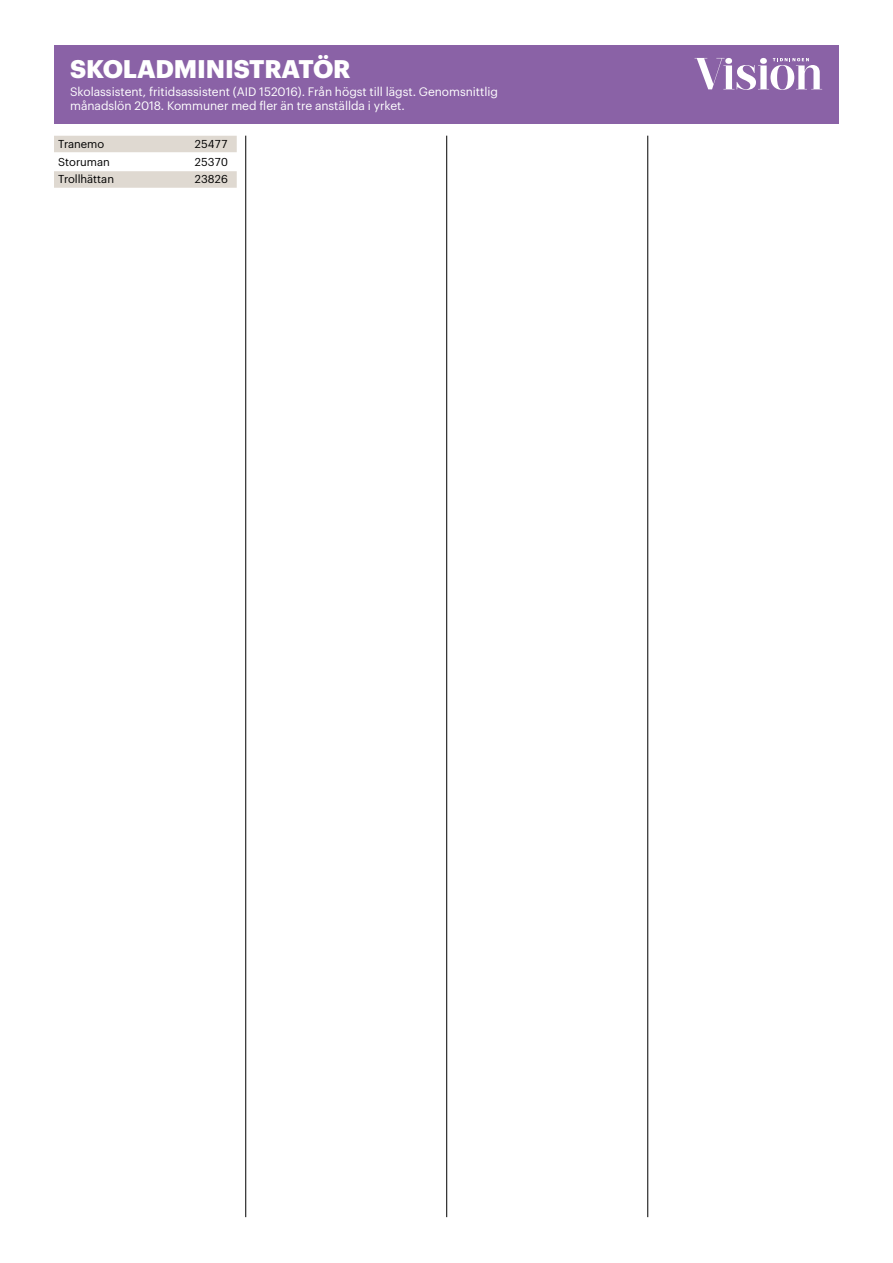
<style>
.page{position:relative;width:893px;height:1263px;background:#fff}
.page>*{position:absolute;margin:0;border:0;box-sizing:border-box;transform-origin:0 0}
.t1{font:700 24.9px "Graphik";letter-spacing:-.01em;color:#fff}
.t2{font:12px/14.2px "Graphik";letter-spacing:-.005em;color:#fff}
.t3{font:11.25px "Graphik";letter-spacing:-.005em;color:#000}
</style>
<div class="page">
<div style="left:54px;top:136px;width:183px;height:16px;background:#dfd9d1"></div>
<div style="left:54px;top:171px;width:183px;height:17px;background:#dfd9d1"></div>
<hr style="left:647px;top:136px;width:1px;height:1081px;background:#000">
<hr style="left:446px;top:136px;width:1px;height:1081px;background:#000">
<hr style="left:245px;top:136px;width:1px;height:1081px;background:#000">
<div style="left:54px;top:46px;width:785px;height:78px;background:#8a62a6"></div>
<svg style="left:694px;top:58px;width:128px;height:32px"></svg>
<h1 class="t1" style="left:70px;top:49px;width:282px">SKOLADMINISTRATÖR</h1>
<p class="t2" style="left:70px;top:83px;width:429px">Skolassistent, fritidsassistent (AID 152016). Från högst till lägst. Genomsnittlig månadslön 2018. Kommuner med fler än tre anställda i yrket.</p>
<p class="t3" style="left:58px;top:135px;width:48px">Tranemo</p>
<p class="t3" style="left:194px;top:135px;width:35px">25477</p>
<p class="t3" style="left:58px;top:153px;width:53px">Storuman</p>
<p class="t3" style="left:194px;top:153px;width:35px">25370</p>
<p class="t3" style="left:58px;top:171px;width:57px">Trollhättan</p>
<p class="t3" style="left:194px;top:171px;width:35px">23826</p>
</div>
